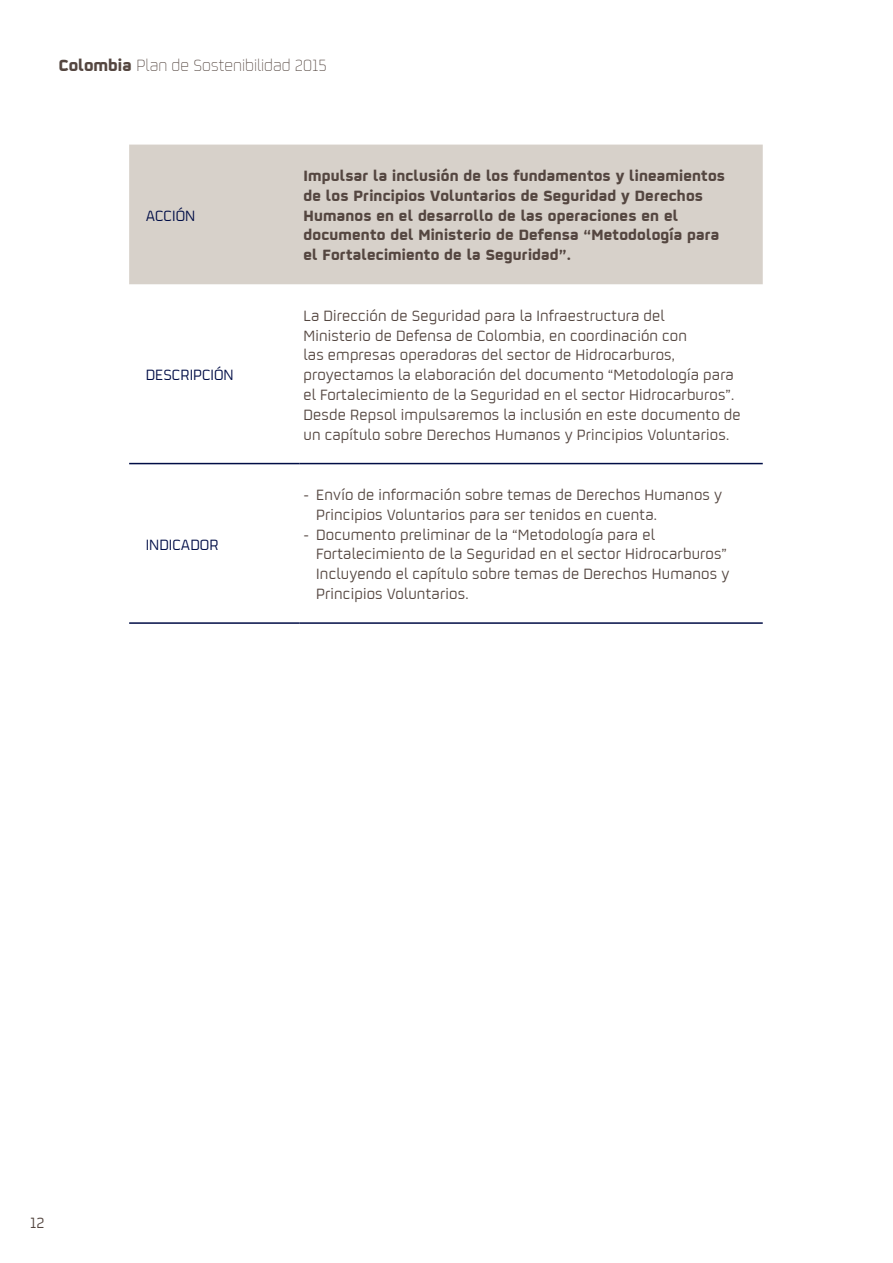
<style>
.page{position:relative;width:893px;height:1263px;background:#fff}
.page>*{position:absolute;margin:0;border:0;box-sizing:border-box;transform-origin:0 0}
.t1{font:300 18px "Repsol";color:#544640}
.t2{font:16.5px/19.8px "Repsol";letter-spacing:.01em;color:#544640}
.t3{font:700 16.5px/19.8px "Repsol";letter-spacing:.01em;color:#544640}
.t4{font:16.5px "Repsol";color:#000d46}
.s1{font-weight:700}
</style>
<div class="page">
<div style="left:129px;top:145px;width:634px;height:139px;background:#d7d1ca"></div>
<hr style="left:129px;top:463px;width:170px;height:1px;background:#000d46">
<hr style="left:299px;top:463px;width:464px;height:1px;background:#000d46">
<hr style="left:129px;top:622px;width:170px;height:2px;background:#000d46">
<hr style="left:299px;top:622px;width:464px;height:2px;background:#000d46">
<p class="t1" style="left:59px;top:53px;width:270px"><span class="s1">Colombia</span> Plan de Sostenibilidad 2015</p>
<p class="t4" style="left:146px;top:204px;width:51px">ACCIÓN</p>
<p class="t4" style="left:146px;top:364px;width:90px">DESCRIPCIÓN</p>
<p class="t4" style="left:146px;top:533px;width:74px">INDICADOR</p>
<p class="t3" style="left:303px;top:164px;width:423px">Impulsar la inclusión de los fundamentos y lineamientos de los Principios Voluntarios de Seguridad y Derechos Humanos en el desarrollo de las operaciones en el documento del Ministerio de Defensa “Metodología para el Fortalecimiento de la Seguridad”.</p>
<p class="t2" style="left:303px;top:304px;width:439px">La Dirección de Seguridad para la Infraestructura del<br>Ministerio de Defensa de Colombia, en coordinación con<br>las empresas operadoras del sector de Hidrocarburos, proyectamos la elaboración del documento “Metodología para el Fortalecimiento de la Seguridad en el sector Hidrocarburos”.<br>Desde Repsol impulsaremos la inclusión en este documento de un capítulo sobre Derechos Humanos y Principios Voluntarios.</p>
<p class="t2" style="left:316px;top:484px;width:407px;text-indent:-13px">- Envío de información sobre temas de Derechos Humanos y<br>Principios Voluntarios para ser tenidos en cuenta.</p>
<p class="t2" style="left:316px;top:523px;width:415px;text-indent:-13px">- Documento preliminar de la “Metodología para el Fortalecimiento de la Seguridad en el sector Hidrocarburos” Incluyendo el capítulo sobre temas de Derechos Humanos y Principios Voluntarios.</p>
<p class="t2" style="left:30px;top:1211px;width:16px">12</p>
</div>
